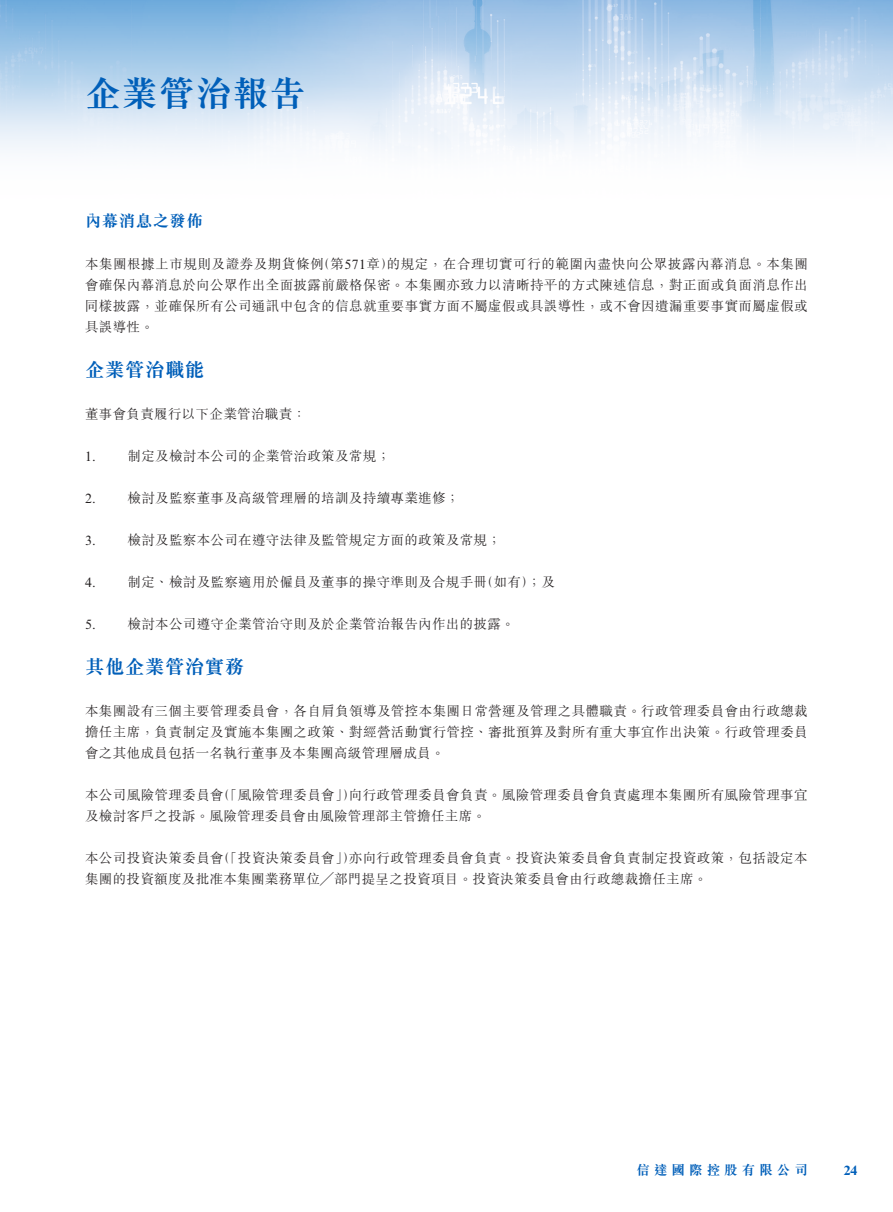
<style>
.page{position:relative;width:893px;height:1212px;background:#fff}
.page>*{position:absolute;margin:0;border:0;box-sizing:border-box;transform-origin:0 0}
.t1{font:700 36px "M Sung HK";letter-spacing:.025em;color:#005fb9}
.t2{font:700 19.5px "M Sung HK";letter-spacing:.025em;color:#005fb9}
.t3{font:700 16.5px "M Sung HK";letter-spacing:.025em;color:#005fb9}
.t4{font:300 13.5px/21px "M Sung HK";letter-spacing:.03em;color:#231f20}
.t5{font:700 13.5px "M Sung HK";letter-spacing:.3em;color:#005fb9}
.t6{font:13.5px "Times New Roman MT Std";color:#231f20}
.t7{font:700 13.5px "Times New Roman MT Std";color:#005fb9}
.s1{font-family:"Times New Roman MT Std";font-weight:400}
</style>
<div class="page">
<img style="left:0;top:0;width:893px;height:151px">
<h1 class="t1" style="left:85px;top:75px;width:222px">企業管治報告</h1>
<p class="t3" style="left:85px;top:213px;width:119px">內幕消息之發佈</p>
<p class="t4" style="left:387px;top:253px;width:423px">的規定，在合理切實可行的範圍內盡快向公眾披露內幕消息。本集團</p>
<p class="t4" style="left:85px;top:253px;width:724px">本集團根據上市規則及證券及期貨條例<br>會確保內幕消息於向公眾作出全面披露前嚴格保密。本集團亦致力以清晰持平的方式陳述信息，對正面或負面消息作出同樣披露，並確保所有公司通訊中包含的信息就重要事實方面不屬虛假或具誤導性，或不會因遺漏重要事實而屬虛假或具誤導性。</p>
<h2 class="t2" style="left:85px;top:360px;width:121px">企業管治職能</h2>
<p class="t4" style="left:85px;top:403px;width:223px">董事會負責履行以下企業管治職責：</p>
<p class="t4" style="left:128px;top:445px;width:264px">制定及檢討本公司的企業管治政策及常規;</p>
<p class="t4" style="left:317px;top:253px;width:79px">（第<span class="s1">571</span>章）</p>
<p class="t6" style="left:85px;top:449px;width:12px">1.</p>
<p class="t6" style="left:85px;top:491px;width:12px">2.</p>
<p class="t4" style="left:128px;top:487px;width:333px">檢討及監察董事及高級管理層的培訓及持續專業進修;</p>
<p class="t6" style="left:85px;top:533px;width:12px">3.</p>
<p class="t4" style="left:128px;top:529px;width:375px">檢討及監察本公司在遵守法律及監管規定方面的政策及常規;</p>
<p class="t6" style="left:85px;top:575px;width:12px">4.</p>
<p class="t4" style="left:128px;top:571px;width:361px">制定、檢討及監察適用於僱員及董事的操守準則及合規手冊</p>
<p class="t4" style="left:480px;top:571px;width:77px">（如有）；及</p>
<p class="t4" style="left:128px;top:613px;width:389px">檢討本公司遵守企業管治守則及於企業管治報告內作出的披露。</p>
<p class="t6" style="left:85px;top:617px;width:12px">5.</p>
<h2 class="t2" style="left:85px;top:657px;width:161px">其他企業管治實務</h2>
<p class="t4" style="left:85px;top:700px;width:724px;text-align:justify">本集團設有三個主要管理委員會，各自肩負領導及管控本集團日常營運及管理之具體職責。行政管理委員會由行政總裁擔任主席，負責制定及實施本集團之政策、對經營活動實行管控、審批預算及對所有重大事宜作出決策。行政管理委員會之其他成員包括一名執行董事及本集團高級管理層成員。</p>
<p class="t4" style="left:349px;top:784px;width:460px">向行政管理委員會負責。風險管理委員會負責處理本集團所有風險管理事宜</p>
<p class="t4" style="left:85px;top:784px;width:402px">本公司風險管理委員會<br>及檢討客戶之投訴。風險管理委員會由風險管理部主管擔任主席。</p>
<p class="t4" style="left:349px;top:847px;width:460px">亦向行政管理委員會負責。投資決策委員會負責制定投資政策，包括設定本</p>
<p class="t4" style="left:217px;top:784px;width:141px">（「風險管理委員會」）</p>
<p class="t4" style="left:85px;top:847px;width:624px">本公司投資決策委員會<br>集團的投資額度及批准本集團業務單位╱部門提呈之投資項目。投資決策委員會由行政總裁擔任主席。</p>
<p class="t4" style="left:217px;top:847px;width:141px">（「投資決策委員會」）</p>
<p class="t5" style="left:636px;top:1164px;width:173px">信達國際控股有限公司</p>
<p class="t7" style="left:844px;top:1162px;width:15px">24</p>
</div>
